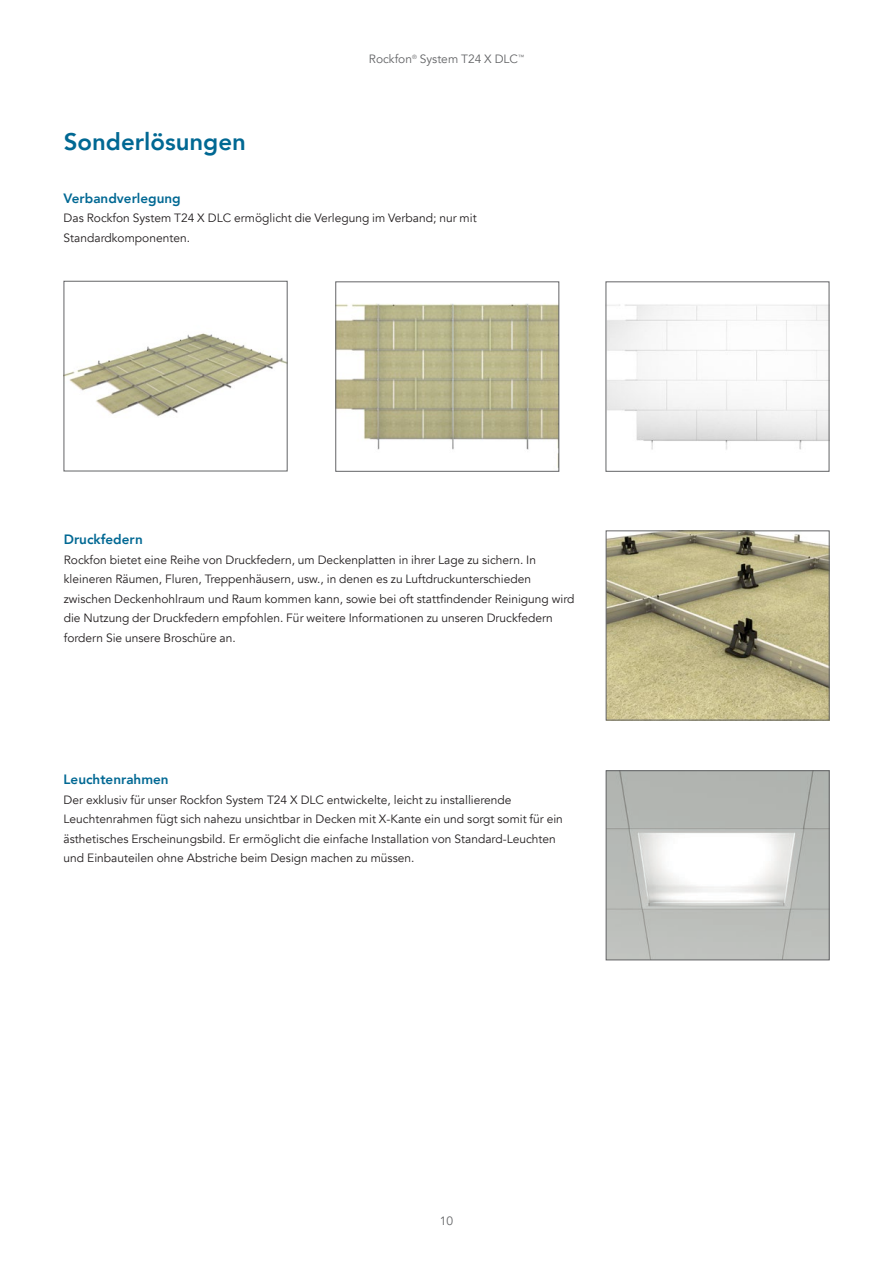
<style>
.page{position:relative;width:893px;height:1263px;background:#fff}
.page>*{position:absolute;margin:0;border:0;box-sizing:border-box;transform-origin:0 0}
.t1{font:800 24px "Avenir";color:#006893}
.t2{font:800 13.5px "Avenir";color:#006893}
.t3{font:12px/19.5px "Avenir";color:#231f20}
.t4{font:12px "Avenir";color:#636466}
</style>
<div class="page">
<img style="left:66px;top:333px;width:219px;height:84px">
<img style="left:338px;top:303px;width:219px;height:147px">
<img style="left:608px;top:304px;width:219px;height:146px">
<img style="left:608px;top:772px;width:219px;height:186px">
<div style="left:606px;top:770px;width:223px;height:190px;border:1px solid #636466"></div>
<img style="left:608px;top:533px;width:219px;height:185px">
<div style="left:606px;top:531px;width:223px;height:189px;border:1px solid #636466"></div>
<h1 class="t1" style="left:64px;top:123px;width:184px">Sonderlösungen</h1>
<p class="t4" style="left:369px;top:52px;width:157px">Rockfon<sup>®</sup> System T24 X DLC<sup>™</sup></p>
<p class="t2" style="left:64px;top:188px;width:119px">Verbandverlegung</p>
<p class="t3" style="left:64px;top:209px;width:415px">Das Rockfon System T24 X DLC ermöglicht die Verlegung im Verband; nur mit<br>Standardkomponenten.</p>
<p class="t2" style="left:64px;top:529px;width:81px">Druckfedern</p>
<p class="t3" style="left:64px;top:550px;width:512px">Rockfon bietet eine Reihe von Druckfedern, um Deckenplatten in ihrer Lage zu sichern. In kleineren Räumen, Fluren, Treppenhäusern, usw., in denen es zu Luftdruckunterschieden zwischen Deckenhohlraum und Raum kommen kann, sowie bei oft stattfindender Reinigung wird die Nutzung der Druckfedern empfohlen. Für weitere Informationen zu unseren Druckfedern fordern Sie unsere Broschüre an.</p>
<p class="t2" style="left:64px;top:769px;width:107px">Leuchtenrahmen</p>
<p class="t3" style="left:64px;top:790px;width:501px">Der exklusiv für unser Rockfon System T24 X DLC entwickelte, leicht zu installierende Leuchtenrahmen fügt sich nahezu unsichtbar in Decken mit X-Kante ein und sorgt somit für ein ästhetisches Erscheinungsbild. Er ermöglicht die einfache Installation von Standard-Leuchten und Einbauteilen ohne Abstriche beim Design machen zu müssen.</p>
<p class="t4" style="left:440px;top:1213px;width:15px">10</p>
</div>
